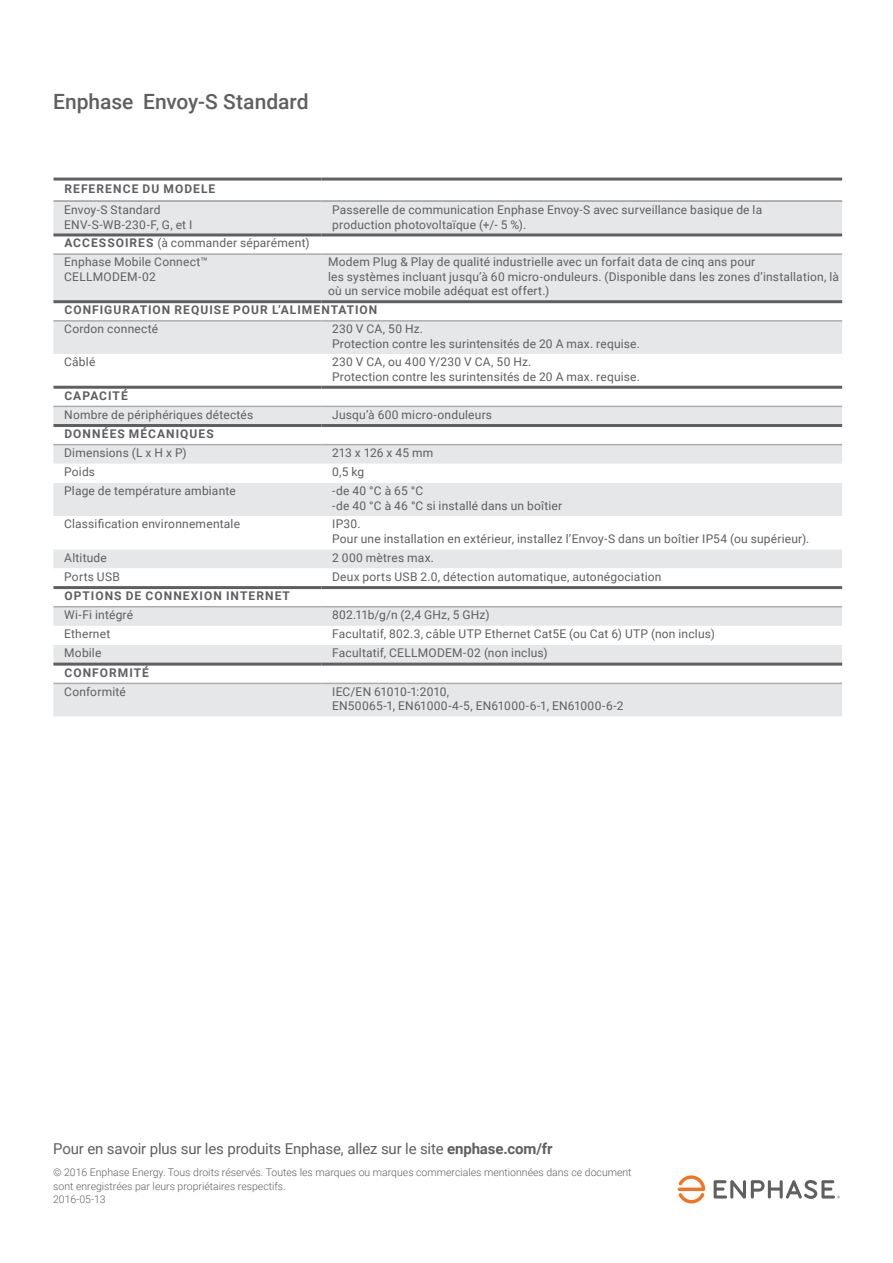
<style>
.page{position:relative;width:893px;height:1263px;background:#fff}
.page>*{position:absolute;margin:0;border:0;box-sizing:border-box;transform-origin:0 0}
.DS-Back_Product_Name{font:500 21px "Roboto";color:#5f5f62}
.DS-Call_to_action{font:15px "Roboto";letter-spacing:-.01em;color:#5f5f62}
.DS-Table_cell{font:12px/14.4px "Roboto";letter-spacing:.015em;color:#5f5f62}
.DS-Table_headrow{font:700 12px "Roboto";letter-spacing:.085em;color:#5f5f62}
.DS-Table_headrow-2{font:12px "Roboto";letter-spacing:.02em;color:#5f5f62}
.DS-Legal_mousetype{font:300 10.5px/13.5px "Roboto";color:#5f5f62}
.s1{font-weight:700}
</style>
<div class="page">
<svg style="left:678px;top:1175px;width:27px;height:28px"></svg>
<svg style="left:714px;top:1180px;width:126px;height:19px"></svg>
<div style="left:53px;top:202px;width:789px;height:31px;background:#e6e7e9"></div>
<svg style="left:53px;top:236px;width:789px;height:480px;fill:#e6e7e9"></svg>
<svg style="left:53px;top:354px;width:789px;height:32px"></svg>
<hr style="left:53px;top:178px;width:268px;height:3px;background:#5f5f62">
<hr style="left:321px;top:178px;width:521px;height:3px;background:#5f5f62">
<hr style="left:53px;top:200px;width:268px;height:2px;background:#9b9ca0">
<hr style="left:321px;top:200px;width:521px;height:2px;background:#9b9ca0">
<hr style="left:53px;top:233px;width:268px;height:3px;background:#5f5f62">
<hr style="left:321px;top:233px;width:521px;height:3px;background:#5f5f62">
<hr style="left:321px;top:253px;width:521px;height:2px;background:#abacb0">
<hr style="left:53px;top:253px;width:268px;height:2px;background:#abacb0">
<hr style="left:53px;top:406px;width:268px;height:1px;background:#abacb0">
<hr style="left:53px;top:606px;width:268px;height:1px;background:#abacb0">
<hr style="left:53px;top:424px;width:268px;height:3px;background:#5f5f62">
<hr style="left:53px;top:586px;width:268px;height:3px;background:#5f5f62">
<hr style="left:321px;top:406px;width:521px;height:1px;background:#abacb0">
<hr style="left:321px;top:606px;width:521px;height:1px;background:#abacb0">
<hr style="left:321px;top:424px;width:521px;height:3px;background:#5f5f62">
<hr style="left:321px;top:586px;width:521px;height:3px;background:#5f5f62">
<hr style="left:53px;top:444px;width:268px;height:1px;background:#abacb0">
<hr style="left:321px;top:444px;width:521px;height:1px;background:#abacb0">
<hr style="left:53px;top:663px;width:268px;height:3px;background:#5f5f62">
<hr style="left:321px;top:663px;width:521px;height:3px;background:#5f5f62">
<hr style="left:53px;top:683px;width:268px;height:1px;background:#abacb0">
<hr style="left:321px;top:683px;width:521px;height:1px;background:#abacb0">
<hr style="left:53px;top:386px;width:268px;height:3px;background:#5f5f62">
<hr style="left:321px;top:386px;width:521px;height:3px;background:#5f5f62">
<hr style="left:53px;top:300px;width:268px;height:3px;background:#5f5f62">
<hr style="left:321px;top:300px;width:521px;height:3px;background:#5f5f62">
<hr style="left:53px;top:320px;width:268px;height:2px;background:#abacb0">
<hr style="left:321px;top:320px;width:521px;height:2px;background:#abacb0">
<p class="DS-Back_Product_Name" style="left:53px;top:87px;width:257px">Enphase Envoy-S Standard</p>
<p class="DS-Table_headrow" style="left:64px;top:180px;width:152px">REFERENCE DU MODELE</p>
<p class="DS-Table_cell" style="left:64px;top:202px;width:98px">Envoy-S Standard</p>
<p class="DS-Table_cell" style="left:64px;top:217px;width:130px">ENV-S-WB-230-F, G, et I</p>
<p class="DS-Table_cell" style="left:332px;top:202px;width:431px">Passerelle de communication Enphase Envoy-S avec surveillance basique de la production photovoltaïque (+/- 5 %).</p>
<p class="DS-Table_headrow-2" style="left:64px;top:235px;width:247px"><span class="s1">ACCESSOIRES</span> (à commander séparément)</p>
<p class="DS-Table_cell" style="left:64px;top:254px;width:145px">Enphase Mobile Connect™</p>
<p class="DS-Table_cell" style="left:64px;top:269px;width:93px">CELLMODEM-02</p>
<p class="DS-Table_cell" style="left:328px;top:254px;width:512px">Modem Plug &amp; Play de qualité industrielle avec un forfait data de cinq ans pour<br>les systèmes incluant jusqu’à 60 micro-onduleurs. (Disponible dans les zones d’installation, là où un service mobile adéquat est offert.)</p>
<p class="DS-Table_headrow" style="left:64px;top:301px;width:314px">CONFIGURATION REQUISE POUR L’ALIMENTATION</p>
<p class="DS-Table_cell" style="left:64px;top:321px;width:95px">Cordon connecté</p>
<p class="DS-Table_cell" style="left:332px;top:321px;width:309px">230 V CA, 50 Hz.<br>Protection contre les surintensités de 20 A max. requise.</p>
<p class="DS-Table_cell" style="left:64px;top:354px;width:33px">Câblé</p>
<p class="DS-Table_cell" style="left:332px;top:354px;width:309px">230 V CA, ou 400 Y/230 V CA, 50 Hz.<br>Protection contre les surintensités de 20 A max. requise.</p>
<p class="DS-Table_headrow" style="left:64px;top:387px;width:65px">CAPACITÉ</p>
<p class="DS-Table_cell" style="left:64px;top:407px;width:191px">Nombre de périphériques détectés</p>
<p class="DS-Table_cell" style="left:332px;top:407px;width:161px">Jusqu’à 600 micro-onduleurs</p>
<p class="DS-Table_headrow" style="left:64px;top:425px;width:151px">DONNÉES MÉCANIQUES</p>
<p class="DS-Table_cell" style="left:64px;top:445px;width:124px">Dimensions (L x H x P)</p>
<p class="DS-Table_cell" style="left:332px;top:445px;width:103px">213 x 126 x 45 mm</p>
<p class="DS-Table_cell" style="left:64px;top:464px;width:32px">Poids</p>
<p class="DS-Table_cell" style="left:332px;top:464px;width:34px">0,5 kg</p>
<p class="DS-Table_cell" style="left:64px;top:483px;width:173px">Plage de température ambiante</p>
<p class="DS-Table_cell" style="left:332px;top:483px;width:93px">-de 40 °C à 65 °C</p>
<p class="DS-Table_cell" style="left:332px;top:498px;width:232px">-de 40 °C à 46 °C si installé dans un boîtier</p>
<p class="DS-Table_cell" style="left:64px;top:516px;width:177px">Classification environnementale</p>
<p class="DS-Table_cell" style="left:332px;top:516px;width:479px">IP30.<br>Pour une installation en extérieur, installez l’Envoy-S dans un boîtier IP54 (ou supérieur).</p>
<p class="DS-Table_cell" style="left:64px;top:550px;width:44px">Altitude</p>
<p class="DS-Table_cell" style="left:332px;top:550px;width:103px">2 000 mètres max.</p>
<p class="DS-Table_cell" style="left:64px;top:569px;width:57px">Ports USB</p>
<p class="DS-Table_cell" style="left:332px;top:569px;width:331px">Deux ports USB 2.0, détection automatique, autonégociation</p>
<p class="DS-Table_headrow" style="left:64px;top:587px;width:227px">OPTIONS DE CONNEXION INTERNET</p>
<p class="DS-Table_cell" style="left:64px;top:607px;width:70px">Wi-Fi intégré</p>
<p class="DS-Table_cell" style="left:332px;top:607px;width:159px">802.11b/g/n (2,4 GHz, 5 GHz)</p>
<p class="DS-Table_cell" style="left:64px;top:626px;width:48px">Ethernet</p>
<p class="DS-Table_cell" style="left:332px;top:626px;width:384px">Facultatif, 802.3, câble UTP Ethernet Cat5E (ou Cat 6) UTP (non inclus)</p>
<p class="DS-Table_cell" style="left:64px;top:645px;width:39px">Mobile</p>
<p class="DS-Table_cell" style="left:332px;top:645px;width:217px">Facultatif, CELLMODEM-02 (non inclus)</p>
<p class="DS-Table_headrow" style="left:64px;top:664px;width:86px">CONFORMITÉ</p>
<p class="DS-Table_cell" style="left:64px;top:684px;width:63px">Conformité</p>
<p class="DS-Table_cell" style="left:332px;top:684px;width:119px">IEC/EN 61010-1:2010,</p>
<p class="DS-Table_cell" style="left:332px;top:698px;width:293px">EN50065-1, EN61000-4-5, EN61000-6-1, EN61000-6-2</p>
<p class="DS-Call_to_action" style="left:53px;top:1138px;width:501px">Pour en savoir plus sur les produits Enphase, allez sur le site <span class="s1">enphase.com/fr</span></p>
<p class="DS-Legal_mousetype" style="left:53px;top:1165px;width:580px">© 2016 Enphase Energy. Tous droits réservés. Toutes les marques ou marques commerciales mentionnées dans ce document sont enregistrées par leurs propriétaires respectifs.<br>2016-05-13</p>
</div>
